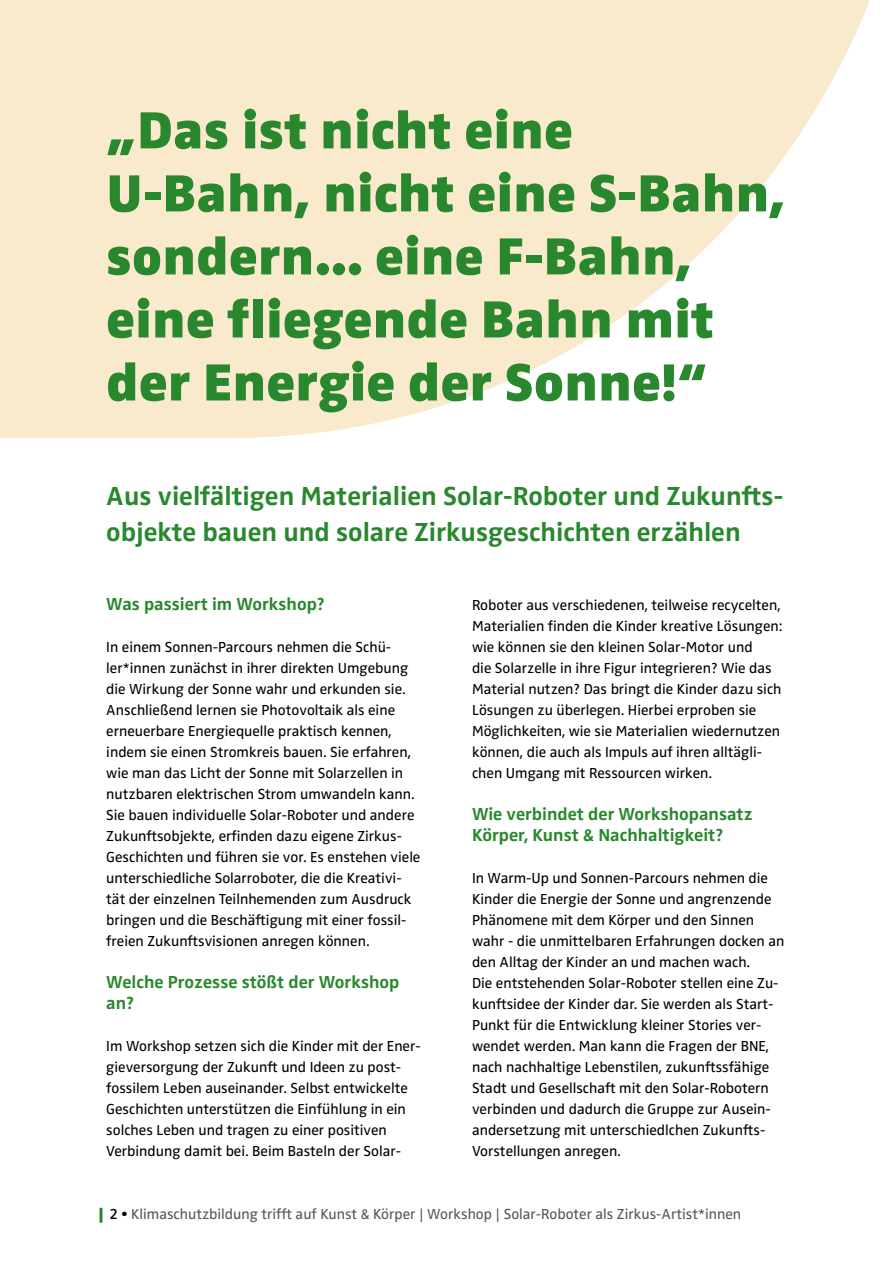
<style>
.page{position:relative;width:893px;height:1263px;background:#fff}
.page>*{position:absolute;margin:0;border:0;box-sizing:border-box;transform-origin:0 0}
.t1{font:900 54px/63px "Zwo Pro";letter-spacing:.01em;color:#29882e}
.t2{font:700 27px/36px "Zwo Pro";color:#29882e}
.t3{font:700 18px/21px "Zwo Pro";color:#29882e}
.t4{font:15px/21px "Zwo Pro";color:#000}
.t5{font:15px "Zwo Pro";color:#575756}
.s1{font-weight:600;color:#000}
</style>
<div class="page">
<svg style="left:0;top:0;width:870px;height:438px;fill:#f9eacd"></svg>
<hr style="left:99px;top:1208px;width:3px;height:15px;background:#29882e">
<h1 class="t1" style="left:106px;top:95px;width:680px">„Das ist nicht eine<br>U-Bahn, nicht eine S-Bahn, sondern... eine F-Bahn, eine fliegende Bahn mit der Energie der Sonne!“</h1>
<h2 class="t2" style="left:106px;top:476px;width:678px">Aus vielfältigen Materialien Solar-Roboter und Zukunfts&shy;objekte bauen und solare Zirkusgeschichten erzählen</h2>
<p class="t3" style="left:106px;top:593px;width:220px">Was passiert im Workshop?</p>
<p class="t4" style="left:106px;top:636px;width:316px">In einem Sonnen-Parcours nehmen die Schü&shy;ler*innen zunächst in ihrer direkten Umgebung die Wirkung der Sonne wahr und erkunden sie.<br>Anschließend lernen sie Photovoltaik als eine erneuerbare Energiequelle praktisch kennen, indem sie einen Stromkreis bauen. Sie erfahren, wie man das Licht der Sonne mit Solarzellen in nutzbaren elektrischen Strom umwandeln kann.<br>Sie bauen individuelle Solar-Roboter und andere Zukunftsobjekte, erfinden dazu eigene Zirkus-Geschichten und führen sie vor. Es enstehen viele unterschiedliche Solarroboter, die die Kreativi&shy;tät der einzelnen Teilnhemenden zum Ausdruck bringen und die Beschäftigung mit einer fossil&shy;freien Zukunftsvisionen anregen können.</p>
<p class="t3" style="left:106px;top:971px;width:295px">Welche Prozesse stößt der Workshop an?</p>
<p class="t4" style="left:106px;top:1035px;width:316px">Im Workshop setzen sich die Kinder mit der Ener&shy;gieversorgung der Zukunft und Ideen zu post&shy;fossilem Leben auseinander. Selbst entwickelte Geschichten unterstützen die Einfühlung in ein solches Leben und tragen zu einer positiven Verbindung damit bei. Beim Basteln der Solar-</p>
<p class="t4" style="left:472px;top:594px;width:312px">Roboter aus verschiedenen, teilweise recycelten, Materialien finden die Kinder kreative Lösungen: wie können sie den kleinen Solar-Motor und<br>die Solarzelle in ihre Figur integrieren? Wie das Material nutzen? Das bringt die Kinder dazu sich Lösungen zu überlegen. Hierbei erproben sie Möglichkeiten, wie sie Materialien wiedernutzen können, die auch als Impuls auf ihren alltägli&shy;chen Umgang mit Ressourcen wirken.</p>
<p class="t3" style="left:472px;top:803px;width:282px">Wie verbindet der Workshopansatz<br>Körper, Kunst &amp; Nachhaltigkeit?</p>
<p class="t4" style="left:472px;top:867px;width:314px">In Warm-Up und Sonnen-Parcours nehmen die Kinder die Energie der Sonne und angrenzende Phänomene mit dem Körper und den Sinnen wahr - die unmittelbaren Erfahrungen docken an den Alltag der Kinder an und machen wach.<br>Die entstehenden Solar-Roboter stellen eine Zu&shy;kunftsidee der Kinder dar. Sie werden als Start-Punkt für die Entwicklung kleiner Stories ver&shy;wendet werden. Man kann die Fragen der BNE, nach nachhaltige Lebenstilen, zukunftssfähige Stadt und Gesellschaft mit den Solar-Robotern verbinden und dadurch die Gruppe zur Ausein&shy;andersetzung mit unterschiedlchen Zukunfts-Vorstellungen anregen.</p>
<p class="t5" style="left:109px;top:1203px;width:633px"><span class="s1">2 •</span> Klimaschutzbildung trifft auf Kunst &amp; Körper | Workshop | Solar-Roboter als Zirkus-Artist*innen</p>
</div>
